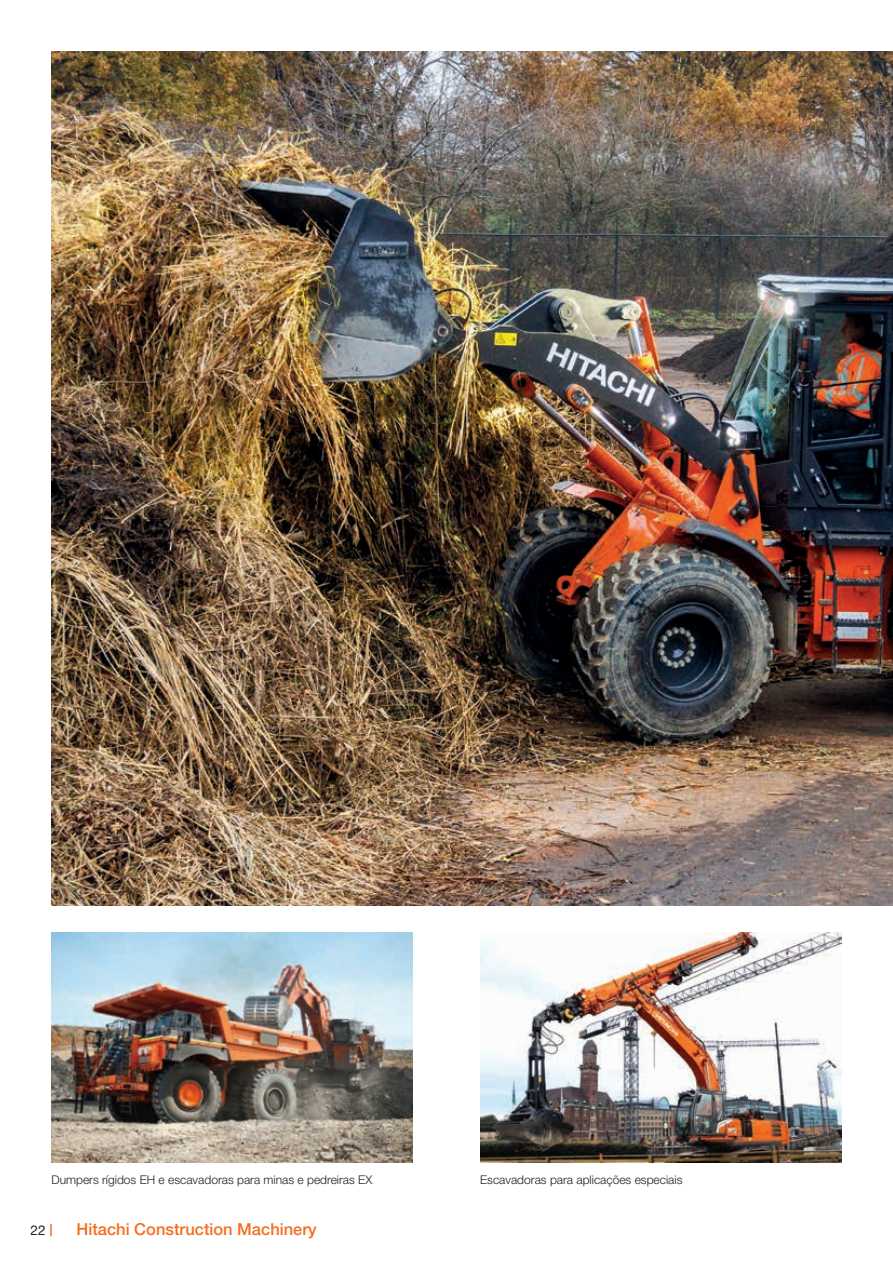
<style>
.page{position:relative;width:893px;height:1263px;background:#fff}
.page>*{position:absolute;margin:0;border:0;box-sizing:border-box;transform-origin:0 0}
.t1{font:500 16.5px "Helvetica Neue LT Pro";color:#f36e21}
.t2{font:13.5px "Helvetica Neue LT Pro";color:#231f20}
.t3{font:300 12px "Helvetica Neue LT Pro";color:#231f20}
</style>
<div class="page">
<svg style="left:50px;top:1224px;width:2px;height:12px"></svg>
<img style="left:480px;top:933px;width:362px;height:229px">
<img style="left:51px;top:51px;width:842px;height:855px">
<img style="left:51px;top:933px;width:361px;height:229px">
<p class="t3" style="left:52px;top:1172px;width:322px">Dumpers rígidos EH e escavadoras para minas e pedreiras EX</p>
<p class="t3" style="left:480px;top:1172px;width:204px">Escavadoras para aplicações especiais</p>
<p class="t2" style="left:31px;top:1222px;width:17px">22</p>
<h1 class="t1" style="left:77px;top:1220px;width:242px">Hitachi Construction Machinery</h1>
</div>
